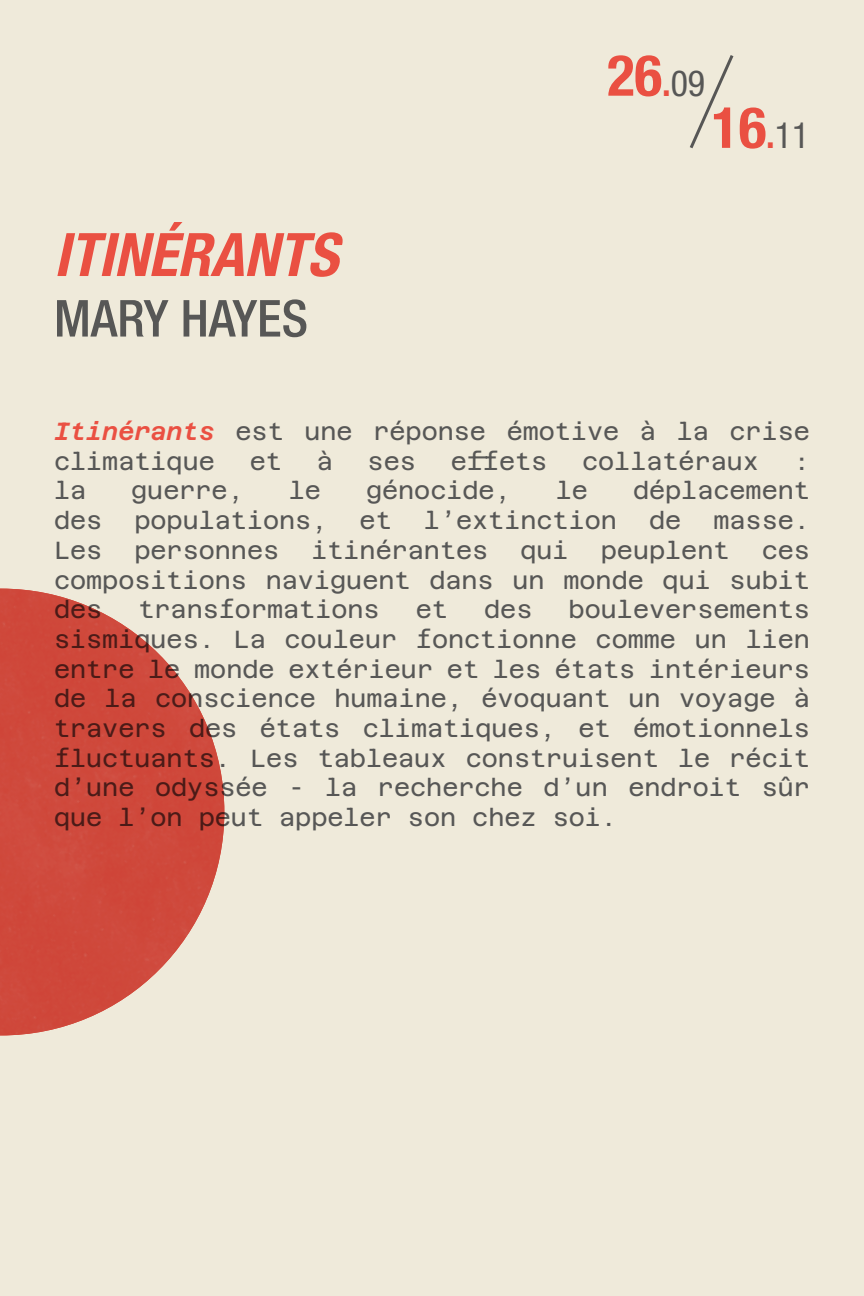
<style>
.page{position:relative;width:864px;height:1296px;background:#efeada}
.page>*{position:absolute;margin:0;border:0;box-sizing:border-box;transform-origin:0 0}
.t1{font:italic 700 condensed 60px "Helvetica Neue LT Std";color:#ea5042}
.t2{font:700 condensed 57px "Helvetica Neue LT Std";color:#ea5042}
.t3{font:500 condensed 51px "Helvetica Neue LT Std";color:#575756}
.t4{font:24.6px/29.7px "Azeret Mono";color:#575756;text-align:justify}
.s1{font-size:36px}
.s2{font-weight:400;font-size:36px;color:#575756}
.s3{font-weight:600;font-style:italic;color:#ea5042}
</style>
<div class="page">
<svg style="left:690px;top:55px;width:44px;height:94px"></svg>
<img style="left:0;top:589px;width:224px;height:446px">
<h1 class="t1" style="left:54px;top:218px;width:286px">ITINÉRANTS</h1>
<h3 class="t3" style="left:54px;top:288px;width:256px">MARY HAYES</h3>
<h2 class="t2" style="left:607px;top:41px;width:99px">26<span class="s1">.</span><span class="s2">09</span></h2>
<h2 class="t2" style="left:712px;top:93px;width:99px">16<span class="s1">.</span><span class="s2">11</span></h2>
<p class="t4" style="left:54px;top:414px;width:758px"><span class="s3">Itinérants</span> est une réponse émotive à la crise climatique</p>
<p class="t4" style="left:250px;top:444px;width:34px">et</p>
<p class="t4" style="left:317px;top:444px;width:18px">à</p>
<p class="t4" style="left:368px;top:444px;width:50px">ses</p>
<p class="t4" style="left:451px;top:444px;width:98px">effets</p>
<p class="t4" style="left:582px;top:444px;width:178px">collatéraux</p>
<p class="t4" style="left:794px;top:444px;width:18px">:</p>
<p class="t4" style="left:54px;top:474px;width:34px">la</p>
<p class="t4" style="left:131px;top:474px;width:114px">guerre,</p>
<p class="t4" style="left:289px;top:474px;width:34px">le</p>
<p class="t4" style="left:366px;top:474px;width:146px">génocide,</p>
<p class="t4" style="left:556px;top:474px;width:34px">le</p>
<p class="t4" style="left:633px;top:474px;width:178px">déplacement</p>
<p class="t4" style="left:54px;top:503px;width:50px">des</p>
<p class="t4" style="left:134px;top:503px;width:195px">populations,</p>
<p class="t4" style="left:360px;top:503px;width:34px">et</p>
<p class="t4" style="left:424px;top:503px;width:195px">l’extinction</p>
<p class="t4" style="left:649px;top:503px;width:34px">de</p>
<p class="t4" style="left:713px;top:503px;width:98px">masse.</p>
<p class="t4" style="left:54px;top:533px;width:50px">Les</p>
<p class="t4" style="left:134px;top:533px;width:146px">personnes</p>
<p class="t4" style="left:311px;top:533px;width:178px">itinérantes</p>
<p class="t4" style="left:520px;top:533px;width:50px">qui</p>
<p class="t4" style="left:601px;top:533px;width:130px">peuplent</p>
<p class="t4" style="left:54px;top:533px;width:758px;text-indent:708px">ces compositions naviguent dans un monde qui subit des</p>
<p class="t4" style="left:138px;top:593px;width:243px">transformations</p>
<p class="t4" style="left:416px;top:593px;width:34px">et</p>
<p class="t4" style="left:484px;top:593px;width:50px">des</p>
<p class="t4" style="left:54px;top:593px;width:758px;text-indent:515px">bouleversements sismiques. La couleur fonctionne comme un lien entre le monde extérieur et les états intérieurs de la conscience humaine, évoquant un voyage à travers des états climatiques, et émotionnels fluctuants. Les tableaux construisent le récit d’une odyssée - la recherche d’un endroit sûr que l’on peut appeler son chez soi.</p>
</div>
